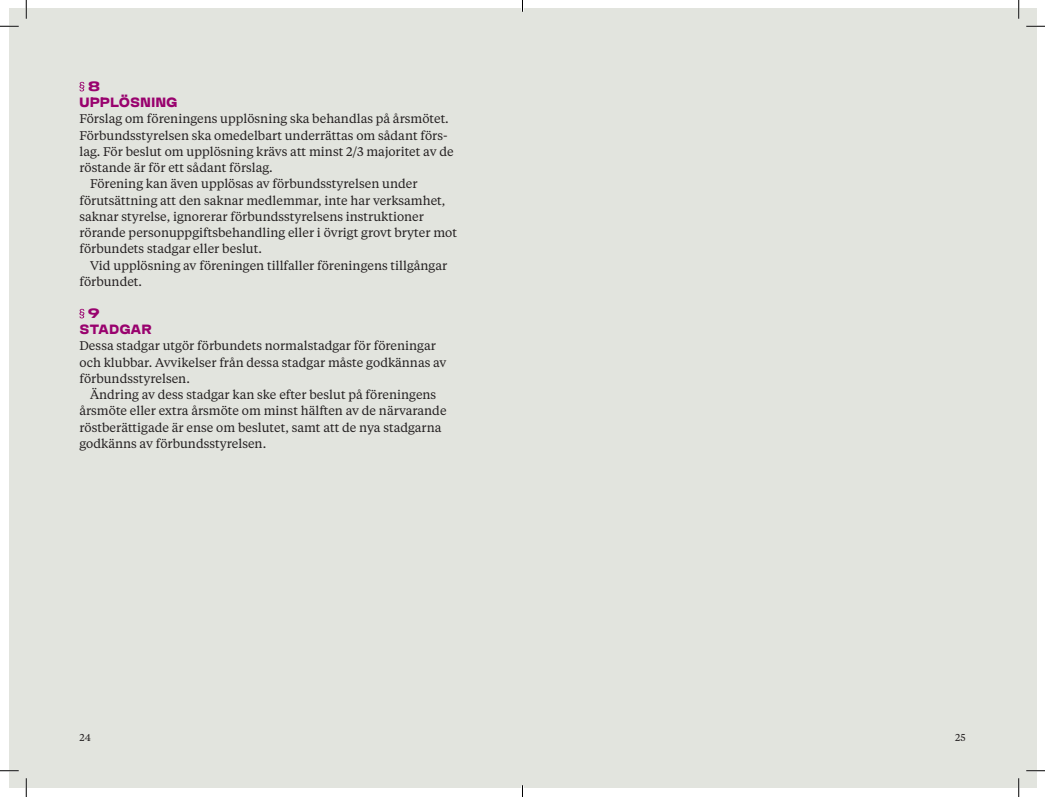
<style>
.page{position:relative;width:1045px;height:797px;background:#fff}
.page>*{position:absolute;margin:0;border:0;box-sizing:border-box;transform-origin:0 0}
.t1{font:15px/15.6px "Forena";letter-spacing:.04em;color:#99026e}
.t2{font:12.5px/16.2px "Tiempos Text";color:#231f20}
.t3{font:10px "Tiempos Text";color:#231f20}
</style>
<div class="page">
<div style="left:9px;top:9px;width:1027px;height:779px;background:#e2e4de"></div>
<svg style="left:79px;top:82px;width:5px;height:9px"></svg>
<svg style="left:79px;top:309px;width:5px;height:9px"></svg>
<svg style="left:0;top:25px;width:19px;height:2px"></svg>
<svg style="left:1026px;top:25px;width:19px;height:2px"></svg>
<svg style="left:0;top:770px;width:19px;height:1px"></svg>
<svg style="left:1026px;top:770px;width:19px;height:1px"></svg>
<svg style="left:25px;top:0;width:2px;height:19px"></svg>
<svg style="left:25px;top:778px;width:2px;height:19px"></svg>
<svg style="left:1018px;top:0;width:1px;height:19px"></svg>
<svg style="left:1018px;top:778px;width:1px;height:19px"></svg>
<svg style="left:522px;top:785px;width:1px;height:12px"></svg>
<p class="t1" style="left:79px;top:79px;width:99px;text-indent:9px">8<br>UPPLÖSNING</p>
<p class="t2" style="left:79px;top:110px;width:371px">Förslag om föreningens upplösning ska behandlas på årsmötet.</p>
<p class="t2" style="left:79px;top:126px;width:370px">Förbundsstyrelsen ska omedelbart underrättas om sådant förs-</p>
<p class="t2" style="left:79px;top:143px;width:376px">lag. För beslut om upplösning krävs att minst 2/3 majoritet av de</p>
<p class="t2" style="left:79px;top:159px;width:195px">röstande är för ett sådant förslag.</p>
<p class="t2" style="left:90px;top:175px;width:329px">Förening kan även upplösas av förbundsstyrelsen under</p>
<p class="t2" style="left:79px;top:191px;width:367px">förutsättning att den saknar medlemmar, inte har verksamhet,</p>
<p class="t2" style="left:79px;top:208px;width:346px">saknar styrelse, ignorerar förbundsstyrelsens instruktioner</p>
<p class="t2" style="left:79px;top:224px;width:379px">rörande personuppgiftsbehandling eller i övrigt grovt bryter mot</p>
<p class="t2" style="left:79px;top:240px;width:184px">förbundets stadgar eller beslut.</p>
<p class="t2" style="left:90px;top:256px;width:359px">Vid upplösning av föreningen tillfaller föreningens tillgångar</p>
<p class="t2" style="left:79px;top:273px;width:64px">förbundet.</p>
<p class="t1" style="left:79px;top:306px;width:74px;text-indent:9px">9<br>STADGAR</p>
<p class="t2" style="left:79px;top:337px;width:368px">Dessa stadgar utgör förbundets normalstadgar för föreningar och klubbar. Avvikelser från dessa stadgar måste godkännas av förbundsstyrelsen.</p>
<p class="t2" style="left:79px;top:386px;width:369px;text-indent:11px">Ändring av dess stadgar kan ske efter beslut på föreningens årsmöte eller extra årsmöte om minst hälften av de närvarande röstberättigade är ense om beslutet, samt att de nya stadgarna godkänns av förbundsstyrelsen.</p>
<p class="t3" style="left:80px;top:730px;width:13px">24</p>
<p class="t3" style="left:955px;top:730px;width:12px">25</p>
</div>
